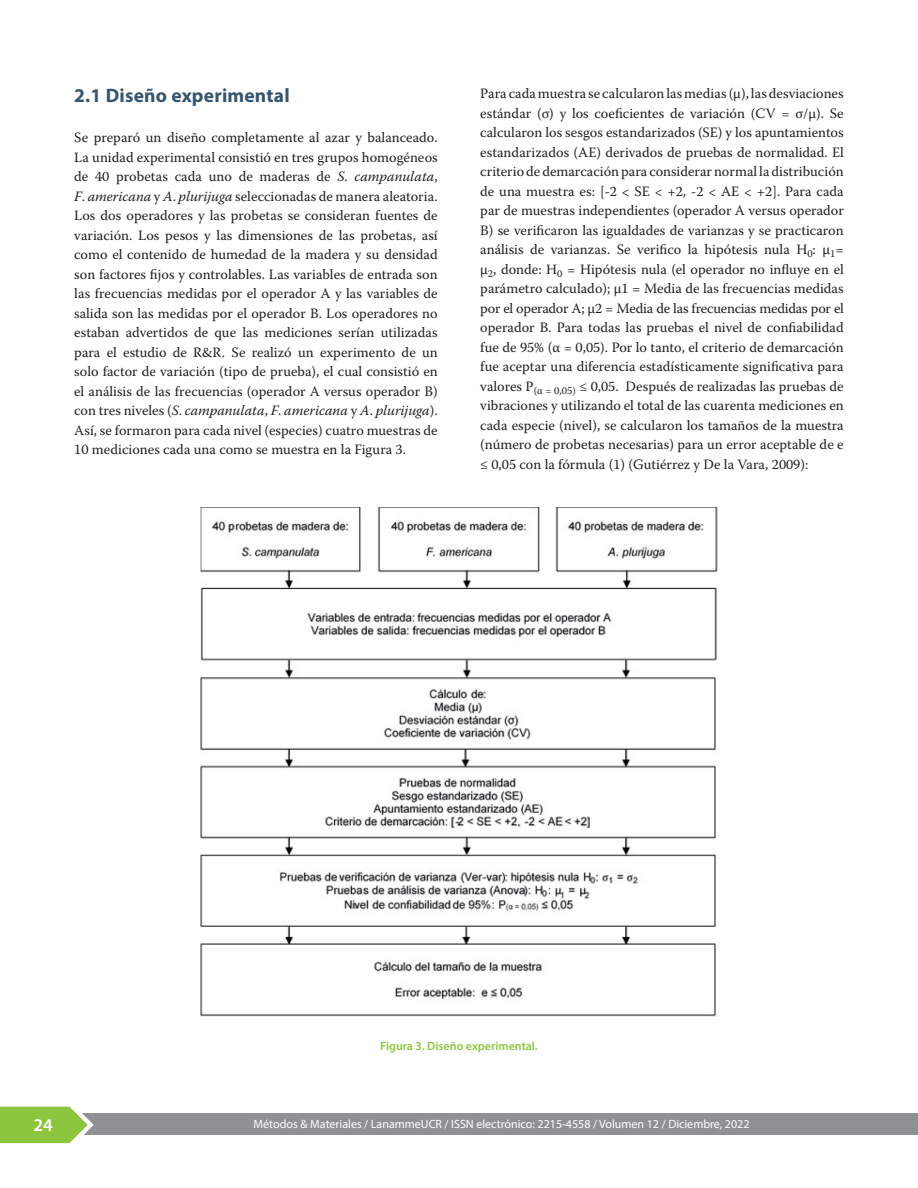
<style>
.page{position:relative;width:918px;height:1188px;background:#fff}
.page>*{position:absolute;margin:0;border:0;box-sizing:border-box;transform-origin:0 0}
.t1{font:700 19.5px "Myriad Pro";letter-spacing:.01em;color:#365570}
.t2{font:600 18px "Myriad Pro";color:#fff}
.t3{font:14.25px/19.5px "Warnock Pro";color:#231f20;text-align:justify}
.t4{font:12px "Myriad Pro";color:#fff}
.t5{font:600 12px "Myriad Pro";color:#8bc63e}
.s1{font-style:italic}
</style>
<div class="page">
<div style="left:0;top:1114px;width:918px;height:21px;background:#8f9194"></div>
<svg style="left:0;top:1107px;width:94px;height:36px;background:#99cb59"></svg>
<img style="left:200px;top:507px;width:518px;height:510px">
<h1 class="t1" style="left:74px;top:83px;width:217px">2.1 Diseño experimental</h1>
<p class="t3" style="left:74px;top:127px;width:365px">Se preparó un diseño completamente al azar y balanceado.<br>La unidad experimental consistió en tres grupos homogéneos de 40 probetas cada uno de maderas de <span class="s1">S</span>. <span class="s1">campanulata</span>, <span class="s1">F</span>. <span class="s1">americana</span> y <span class="s1">A</span>. <span class="s1">plurijuga</span> seleccionadas de manera aleatoria.<br>Los dos operadores y las probetas se consideran fuentes de variación. Los pesos y las dimensiones de las probetas, así como el contenido de humedad de la madera y su densidad son factores fijos y controlables. Las variables de entrada son las frecuencias medidas por el operador A y las variables de salida son las medidas por el operador B. Los operadores no estaban advertidos de que las mediciones serían utilizadas para el estudio de R&amp;R. Se realizó un experimento de un solo factor de variación (tipo de prueba), el cual consistió en el análisis de las frecuencias (operador A versus operador B) con tres niveles (<span class="s1">S</span>. <span class="s1">campanulata</span>, <span class="s1">F</span>. <span class="s1">americana</span> y <span class="s1">A</span>. <span class="s1">plurijuga</span>).<br>Así, se formaron para cada nivel (especies) cuatro muestras de 10 mediciones cada una como se muestra en la Figura 3.</p>
<p class="t3" style="left:480px;top:83px;width:365px">Para cada muestra se calcularon las medias (μ), las desviaciones estándar (σ) y los coeficientes de variación (CV = σ/μ). Se calcularon los sesgos estandarizados (SE) y los apuntamientos estandarizados (AE) derivados de pruebas de normalidad. El criterio de demarcación para considerar normal la distribución de una muestra es: [-2 &lt; SE &lt; +2, -2 &lt; AE &lt; +2]. Para cada par de muestras independientes (operador A versus operador B) se verificaron las igualdades de varianzas y se practicaron análisis de varianzas. Se verifico la hipótesis nula H<sub>0</sub>: μ<sub>1</sub>= μ<sub>2</sub>, donde: H<sub>0</sub> = Hipótesis nula (el operador no influye en el parámetro calculado); μ1 = Media de las frecuencias medidas por el operador A; μ2 = Media de las frecuencias medidas por el operador B. Para todas las pruebas el nivel de confiabilidad fue de 95% (α = 0,05). Por lo tanto, el criterio de demarcación fue aceptar una diferencia estadísticamente significativa para valores P<sub>(α</sub> <sub>=</sub> <sub>0,05)</sub> ≤ 0,05. Después de realizadas las pruebas de vibraciones y utilizando el total de las cuarenta mediciones en cada especie (nivel), se calcularon los tamaños de la muestra (número de probetas necesarias) para un error aceptable de e ≤ 0,05 con la fórmula (1) (Gutiérrez y De la Vara, 2009):</p>
<p class="t5" style="left:380px;top:1038px;width:159px">Figura 3. Diseño experimental.</p>
<p class="t2" style="left:34px;top:1114px;width:21px">24</p>
<p class="t4" style="left:254px;top:1117px;width:497px">Métodos &amp; Materiales / LanammeUCR / ISSN electrónico: 2215-4558 / Volumen 12 / Diciembre, 2022</p>
</div>
